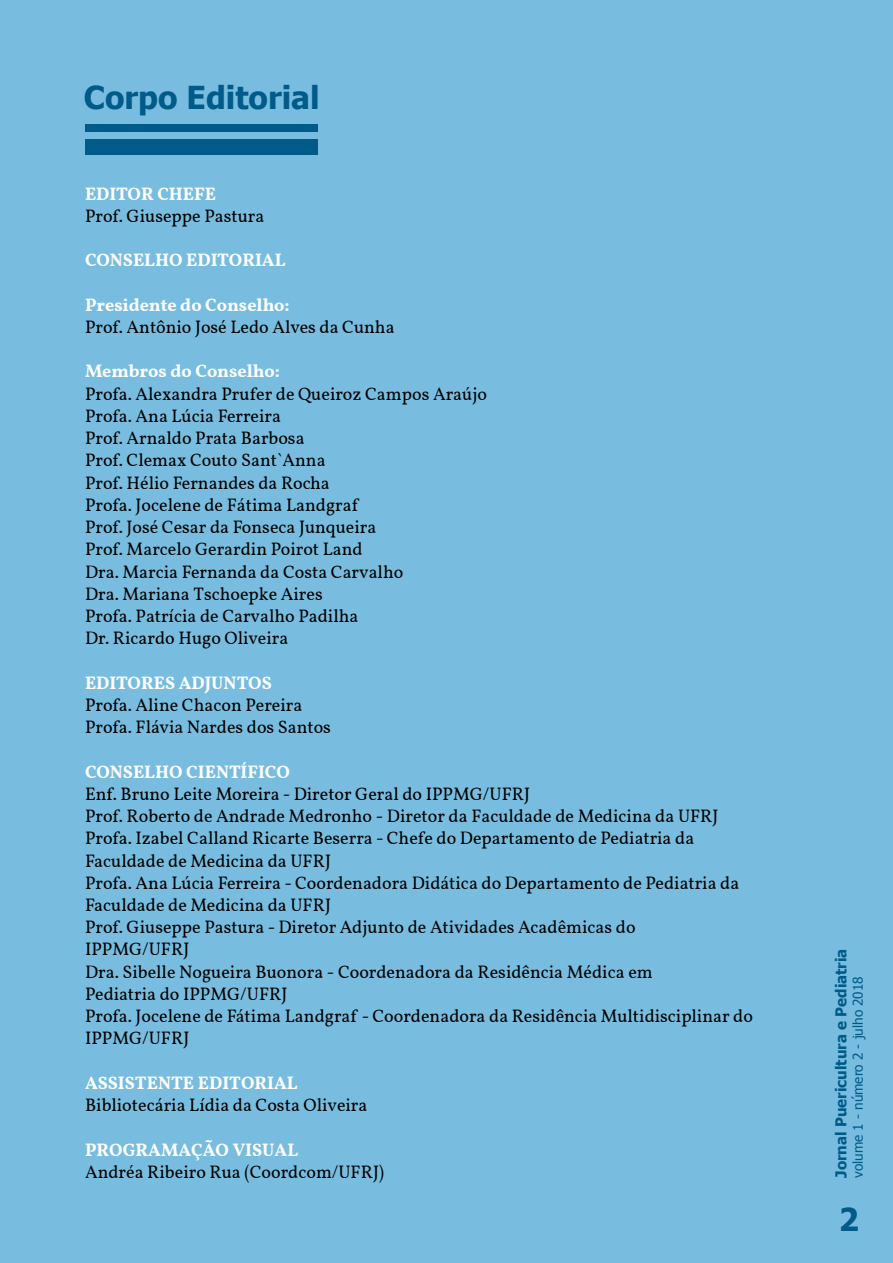
<style>
.page{position:relative;width:893px;height:1263px;background:#78bddf}
.page>*{position:absolute;margin:0;border:0;box-sizing:border-box;transform-origin:0 0}
.t1{font:700 31.5px "Tahoma";color:#005b89}
.t2{font:18px/22.2px "Vollkorn";color:#000}
.t3{font:700 18px "Vollkorn";color:#fff}
.t4{font:700 15px "Tahoma";color:#005b89}
.t5{font:13.5px "Tahoma";color:#005b89}
</style>
<div class="page">
<div style="left:85px;top:139px;width:233px;height:16px;background:#005b89"></div>
<div style="left:85px;top:124px;width:233px;height:8px;background:#005b89"></div>
<h1 class="t1" style="left:84px;top:75px;width:237px">Corpo Editorial</h1>
<p class="t3" style="left:85px;top:180px;width:133px">EDITOR CHEFE</p>
<p class="t2" style="left:85px;top:205px;width:181px">Prof. Giuseppe Pastura</p>
<p class="t3" style="left:85px;top:247px;width:202px">CONSELHO EDITORIAL</p>
<p class="t3" style="left:85px;top:291px;width:206px">Presidente do Conselho:</p>
<p class="t2" style="left:85px;top:316px;width:311px">Prof. Antônio José Ledo Alves da Cunha</p>
<p class="t3" style="left:85px;top:358px;width:196px">Membros do Conselho:</p>
<p class="t2" style="left:85px;top:383px;width:403px">Profa. Alexandra Prufer de Queiroz Campos Araújo Profa. Ana Lúcia Ferreira<br>Prof. Arnaldo Prata Barbosa<br>Prof. Clemax Couto Sant`Anna<br>Prof. Hélio Fernandes da Rocha<br>Profa. Jocelene de Fátima Landgraf<br>Prof. José Cesar da Fonseca Junqueira<br>Prof. Marcelo Gerardin Poirot Land<br>Dra. Marcia Fernanda da Costa Carvalho<br>Dra. Mariana Tschoepke Aires<br>Profa. Patrícia de Carvalho Padilha<br>Dr. Ricardo Hugo Oliveira</p>
<p class="t3" style="left:85px;top:669px;width:188px">EDITORES ADJUNTOS</p>
<p class="t2" style="left:85px;top:694px;width:247px">Profa. Aline Chacon Pereira<br>Profa. Flávia Nardes dos Santos</p>
<p class="t3" style="left:85px;top:758px;width:206px">CONSELHO CIENTÍFICO</p>
<p class="t2" style="left:85px;top:783px;width:669px">Enf. Bruno Leite Moreira - Diretor Geral do IPPMG/UFRJ<br>Prof. Roberto de Andrade Medronho - Diretor da Faculdade de Medicina da UFRJ Profa. Izabel Calland Ricarte Beserra - Chefe do Departamento de Pediatria da Faculdade de Medicina da UFRJ<br>Profa. Ana Lúcia Ferreira - Coordenadora Didática do Departamento de Pediatria da Faculdade de Medicina da UFRJ<br>Prof. Giuseppe Pastura - Diretor Adjunto de Atividades Acadêmicas do<br>IPPMG/UFRJ<br>Dra. Sibelle Nogueira Buonora - Coordenadora da Residência Médica em<br>Pediatria do IPPMG/UFRJ<br>Profa. Jocelene de Fátima Landgraf - Coordenadora da Residência Multidisciplinar do IPPMG/UFRJ</p>
<p class="t3" style="left:85px;top:1069px;width:214px">ASSISTENTE EDITORIAL</p>
<p class="t2" style="left:85px;top:1094px;width:284px">Bibliotecária Lídia da Costa Oliveira</p>
<p class="t3" style="left:85px;top:1136px;width:215px">PROGRAMAÇÃO VISUAL</p>
<p class="t2" style="left:85px;top:1161px;width:301px">Andréa Ribeiro Rua (Coordcom/UFRJ)</p>
<p class="t4" style="left:831px;top:1178px;width:231px;rotate:-90deg">Jornal Puericultura e Pediatria</p>
<p class="t5" style="left:849px;top:1178px;width:203px;rotate:-90deg">volume 1 - número 2 - julho 2018</p>
<h1 class="t1" style="left:839px;top:1197px;width:22px">2</h1>
</div>
